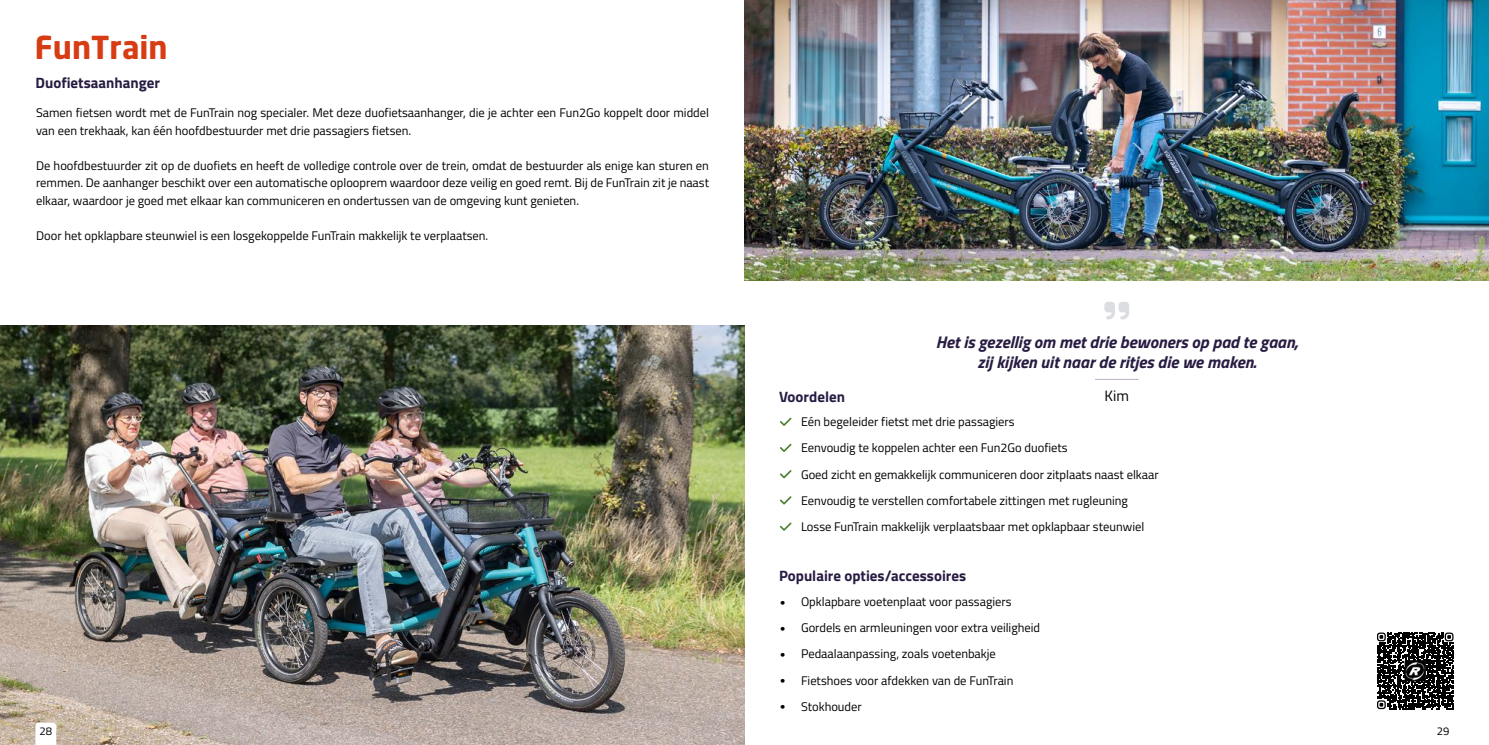
<style>
.page{position:relative;width:1489px;height:745px;background:#fff}
.page>*{position:absolute;margin:0;border:0;box-sizing:border-box;transform-origin:0 0}
.t1{font:700 31.25px "Neo Sans VR";color:#d73d15}
.t2{font:italic 700 16.88px/20px "Titillium Web";color:#281c42;text-align:center}
.t3{font:700 15px "Titillium Web";color:#281c42}
.t4{font:15px "Titillium Web";color:#000}
.t5{font:12.5px/26.2px "Titillium Web";color:#000}
.t6{font:11.25px "Titillium Web";color:#000}
</style>
<div class="page">
<img style="left:0;top:325px;width:744px;height:419px">
<svg style="left:35px;top:722px;width:21px;height:22px"></svg>
<img style="left:744px;top:0;width:744px;height:280px">
<svg style="left:780px;top:417px;width:11px;height:8px"></svg>
<svg style="left:780px;top:443px;width:11px;height:8px"></svg>
<svg style="left:780px;top:470px;width:11px;height:8px"></svg>
<svg style="left:780px;top:496px;width:11px;height:8px"></svg>
<svg style="left:780px;top:522px;width:11px;height:8px"></svg>
<svg style="left:1104px;top:302px;width:24px;height:17px"></svg>
<hr style="left:1094px;top:378px;width:44px;height:1px;background:#bbaec7">
<svg style="left:1377px;top:634px;width:77px;height:76px"></svg>
<svg style="left:1377px;top:632px;width:76px;height:76px"></svg>
<h1 class="t1" style="left:35px;top:35px;width:134px">FunTrain</h1>
<p class="t3" style="left:36px;top:71px;width:126px">Duofietsaanhanger</p>
<p class="t5" style="left:36px;top:103px;width:674px;line-height:17.5px">Samen fietsen wordt met de FunTrain nog specialer. Met deze duofietsaanhanger, die je achter een Fun2Go koppelt door middel van een trekhaak, kan één hoofdbestuurder met drie passagiers fietsen.</p>
<p class="t5" style="left:36px;top:156px;width:674px;line-height:17.5px;text-align:justify">De hoofdbestuurder zit op de duofiets en heeft de volledige controle over de trein, omdat de bestuurder als enige kan sturen en remmen. De aanhanger beschikt over een automatische oplooprem waardoor deze veilig en goed remt. Bij de FunTrain zit je naast elkaar, waardoor je goed met elkaar kan communiceren en ondertussen van de omgeving kunt genieten.</p>
<p class="t5" style="left:36px;top:221px;width:453px">Door het opklapbare steunwiel is een losgekoppelde FunTrain makkelijk te verplaatsen.</p>
<p class="t3" style="left:779px;top:385px;width:68px">Voordelen</p>
<h2 class="t2" style="left:935px;top:330px;width:363px">Het is gezellig om met drie bewoners op pad te gaan, zij kijken uit naar de ritjes die we maken.</h2>
<p class="t4" style="left:1104px;top:384px;width:26px">Kim</p>
<p class="t5" style="left:801px;top:407px;width:359px">Eén begeleider fietst met drie passagiers<br>Eenvoudig te koppelen achter een Fun2Go duofiets<br>Goed zicht en gemakkelijk communiceren door zitplaats naast elkaar Eenvoudig te verstellen comfortabele zittingen met rugleuning Losse FunTrain makkelijk verplaatsbaar met opklapbaar steunwiel</p>
<p class="t3" style="left:779px;top:564px;width:189px">Populaire opties/accessoires</p>
<p class="t5" style="left:801px;top:587px;width:241px">Opklapbare voetenplaat voor passagiers Gordels en armleuningen voor extra veiligheid Pedaalaanpassing, zoals voetenbakje Fietshoes voor afdekken van de FunTrain Stokhouder</p>
<p class="t6" style="left:40px;top:722px;width:14px">28</p>
<p class="t6" style="left:1436px;top:722px;width:14px">29</p>
</div>
